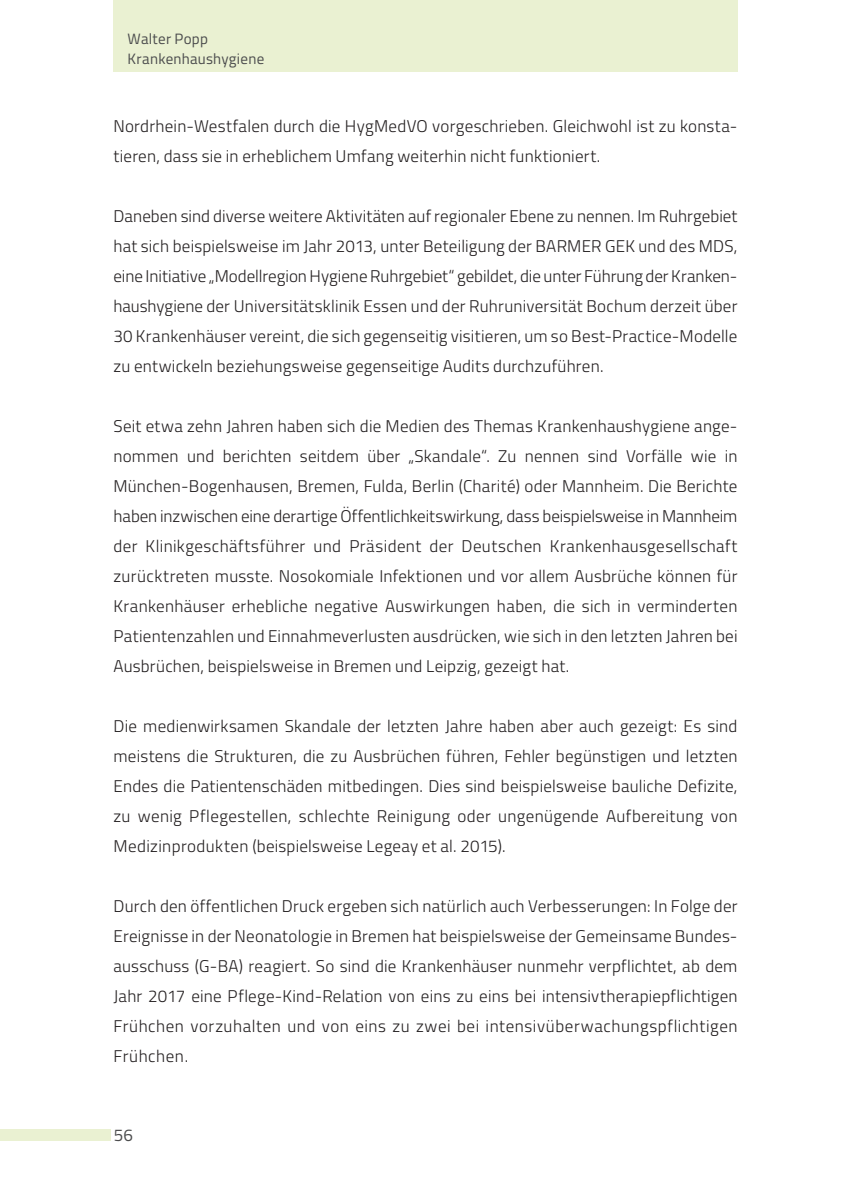
<style>
.page{position:relative;width:851px;height:1191px;background:#fff}
.page>*{position:absolute;margin:0;border:0;box-sizing:border-box;transform-origin:0 0}
.t1{font:300 17px/30px "Titillium";letter-spacing:.015em;color:#231f20;text-align:justify}
.t2{font:17px "Titillium";color:#4b4c4d}
.t3{font:15px/20px "Titillium";letter-spacing:.015em;color:#4b4c4d}
</style>
<div class="page">
<div style="left:113px;top:0;width:624px;height:71px;background:#eaf1d2"></div>
<div style="left:0;top:1129px;width:111px;height:11px;background:#eaf1d2"></div>
<p class="t3" style="left:128px;top:28px;width:138px">Walter Popp<br>Krankenhaushygiene</p>
<p class="t1" style="left:113px;top:110px;width:625px">Nordrhein-Westfalen durch die HygMedVO vorgeschrieben. Gleichwohl ist zu konsta&shy;tieren, dass sie in erheblichem Umfang weiterhin nicht funktioniert.</p>
<p class="t1" style="left:113px;top:200px;width:625px">Daneben sind diverse weitere Aktivitäten auf regionaler Ebene zu nennen. Im Ruhrgebiet hat sich beispielsweise im Jahr 2013, unter Beteiligung der BARMER GEK und des MDS, eine Initiative „Modellregion Hygiene Ruhrgebiet“ gebildet, die unter Führung der Kranken&shy;haushygiene der Universitätsklinik Essen und der Ruhruniversität Bochum derzeit über 30 Krankenhäuser vereint, die sich gegenseitig visitieren, um so Best-Practice-Modelle zu entwickeln beziehungsweise gegenseitige Audits durchzuführen.</p>
<p class="t1" style="left:113px;top:410px;width:625px">Seit etwa zehn Jahren haben sich die Medien des Themas Krankenhaushygiene ange&shy;nommen und berichten seitdem über „Skandale“. Zu nennen sind Vorfälle wie in München-Bogenhausen, Bremen, Fulda, Berlin (Charité) oder Mannheim. Die Berichte haben inzwischen eine derartige Öffentlichkeitswirkung, dass beispielsweise in Mannheim der Klinikgeschäftsführer und Präsident der Deutschen Krankenhausgesellschaft zurücktreten musste. Nosokomiale Infektionen und vor allem Ausbrüche können für Krankenhäuser erhebliche negative Auswirkungen haben, die sich in verminderten Patientenzahlen und Einnahmeverlusten ausdrücken, wie sich in den letzten Jahren bei Ausbrüchen, beispielsweise in Bremen und Leipzig, gezeigt hat.</p>
<p class="t1" style="left:113px;top:710px;width:625px">Die medienwirksamen Skandale der letzten Jahre haben aber auch gezeigt: Es sind meistens die Strukturen, die zu Ausbrüchen führen, Fehler begünstigen und letzten Endes die Patientenschäden mitbedingen. Dies sind beispielsweise bauliche Defizite, zu wenig Pflegestellen, schlechte Reinigung oder ungenügende Aufbereitung von Medizinprodukten (beispielsweise Legeay et al. 2015).</p>
<p class="t1" style="left:113px;top:890px;width:625px">Durch den öffentlichen Druck ergeben sich natürlich auch Verbesserungen: In Folge der Ereignisse in der Neonatologie in Bremen hat beispielsweise der Gemeinsame Bundes&shy;ausschuss (G-BA) reagiert. So sind die Krankenhäuser nunmehr verpflichtet, ab dem Jahr 2017 eine Pflege-Kind-Relation von eins zu eins bei intensivtherapiepflichtigen Frühchen vorzuhalten und von eins zu zwei bei intensivüberwachungspflichtigen Frühchen.</p>
<p class="t2" style="left:114px;top:1122px;width:21px">56</p>
</div>
